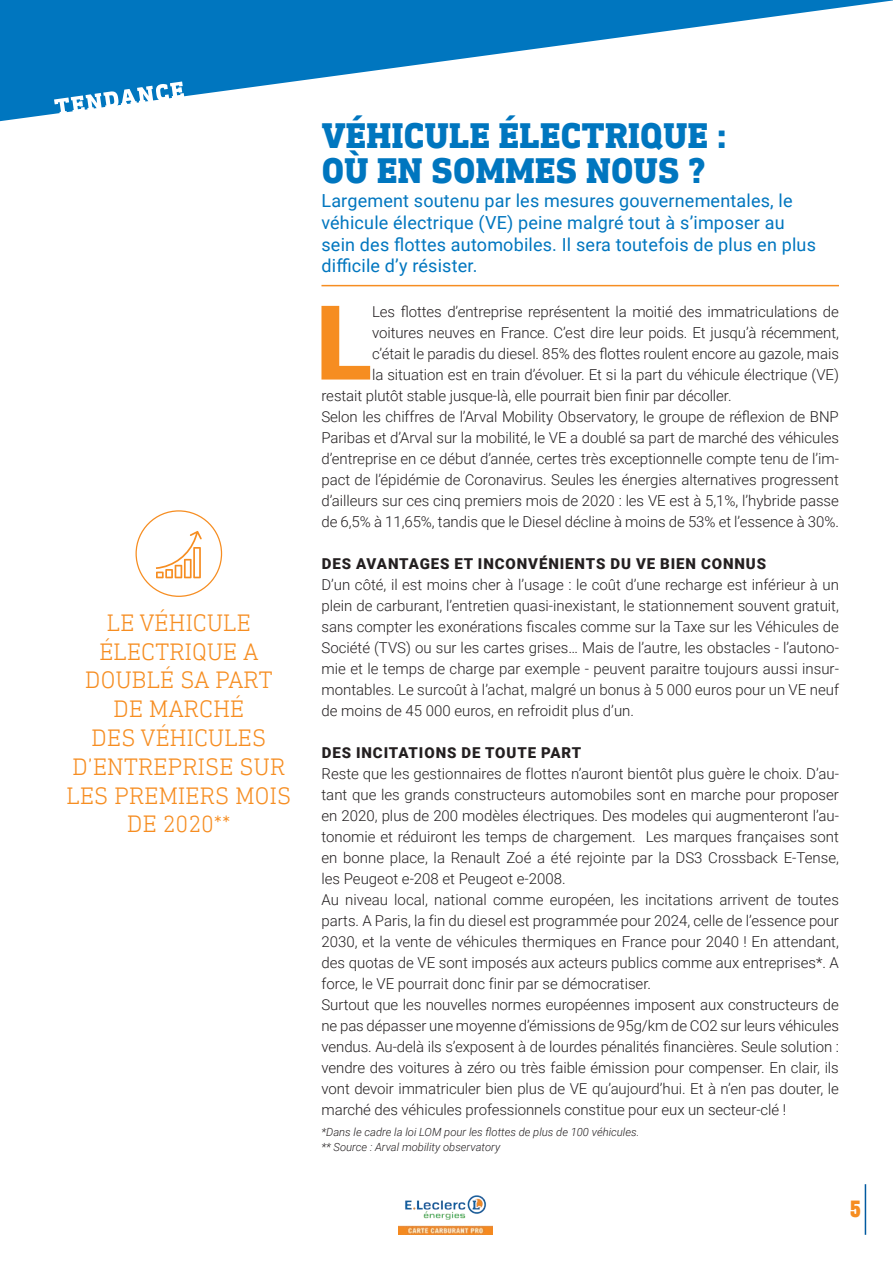
<style>
.page{position:relative;width:893px;height:1263px;background:#fff}
.page>*{position:absolute;margin:0;border:0;box-sizing:border-box;transform-origin:0 0}
.t1{font:900 103.65px "Roboto";color:#f68d21}
.t2{font:800 36px/34.5px "DIN Next Slab Pro";letter-spacing:.01em;color:#0076bf}
.t3{font:300 24px/28.8px "DIN Next Slab Pro";letter-spacing:.01em;color:#f68d21;text-align:center}
.t4{font:21px "Anton";color:#f68d21}
.t5{font:18px/21.6px "Roboto";letter-spacing:.01em;color:#0076bf}
.t6{font:300 15px/21px "Roboto";letter-spacing:-.005em;color:#231f20;text-align:justify}
.t7{font:900 15px "Roboto";letter-spacing:.06em;color:#231f20}
.t8{font:italic 300 11.25px/15px "Roboto";color:#231f20}
</style>
<div class="page">
<hr style="left:321px;top:285px;width:518px;height:1px;background:#f68d21">
<hr style="left:865px;top:1184px;width:1px;height:51px;background:#015aa0">
<img style="left:399px;top:1195px;width:94px;height:40px">
<svg style="left:0;top:0;width:893px;height:121px"></svg>
<svg style="left:156px;top:531px;width:46px;height:47px"></svg>
<svg style="left:54px;top:82px;width:130px;height:33px"></svg>
<h3 class="t3" style="left:67px;top:608px;width:226px">Le Véhicule électrique a doublé sa part<br>de marché<br>des véhicules d’entreprise sur les premiers mois de 2020**</h3>
<h2 class="t2" style="left:322px;top:119px;width:407px">VÉHICULE ÉLECTRIQUE :<br>OÙ EN SOMMES NOUS ?</h2>
<p class="t5" style="left:321px;top:189px;width:496px">Largement soutenu par les mesures gouvernementales, le véhicule électrique (VE) peine malgré tout à s’imposer au sein des flottes automobiles. Il sera toutefois de plus en plus difficile d’y résister.</p>
<h1 class="t1" style="left:316px;top:270px;width:58px">L</h1>
<p class="t6" style="left:372px;top:300px;width:468px">Les flottes d’entreprise représentent la moitié des immatriculations de</p>
<p class="t6" style="left:372px;top:321px;width:468px">voitures neuves en France. C’est dire leur poids. Et jusqu’à récemment,</p>
<p class="t6" style="left:372px;top:342px;width:468px">c’était le paradis du diesel. 85% des flottes roulent encore au gazole, mais</p>
<p class="t6" style="left:372px;top:363px;width:468px">la situation est en train d’évoluer. Et si la part du véhicule électrique (VE)</p>
<p class="t6" style="left:321px;top:384px;width:412px">restait plutôt stable jusque-là, elle pourrait bien finir par décoller.</p>
<p class="t6" style="left:321px;top:405px;width:519px">Selon les chiffres de l’Arval Mobility Observatory, le groupe de réflexion de BNP</p>
<p class="t6" style="left:321px;top:426px;width:519px">Paribas et d’Arval sur la mobilité, le VE a doublé sa part de marché des véhicules</p>
<p class="t6" style="left:321px;top:447px;width:519px">d’entreprise en ce début d’année, certes très exceptionnelle compte tenu de l’im-</p>
<p class="t6" style="left:321px;top:468px;width:519px">pact de l’épidémie de Coronavirus. Seules les énergies alternatives progressent</p>
<p class="t6" style="left:321px;top:489px;width:519px">d’ailleurs sur ces cinq premiers mois de 2020 : les VE est à 5,1%, l’hybride passe</p>
<p class="t6" style="left:321px;top:510px;width:519px">de 6,5% à 11,65%, tandis que le Diesel décline à moins de 53% et l’essence à 30%.</p>
<p class="t7" style="left:322px;top:553px;width:446px">DES AVANTAGES ET INCONVÉNIENTS DU VE BIEN CONNUS</p>
<p class="t6" style="left:321px;top:573px;width:519px">D’un côté, il est moins cher à l’usage : le coût d’une recharge est inférieur à un plein de carburant, l’entretien quasi-inexistant, le stationnement souvent gratuit, sans compter les exonérations fiscales comme sur la Taxe sur les Véhicules de Société (TVS) ou sur les cartes grises… Mais de l’autre, les obstacles - l’autono&shy;mie et le temps de charge par exemple - peuvent paraitre toujours aussi insur&shy;montables. Le surcoût à l’achat, malgré un bonus à 5 000 euros pour un VE neuf de moins de 45 000 euros, en refroidit plus d’un.</p>
<p class="t7" style="left:322px;top:742px;width:261px">DES INCITATIONS DE TOUTE PART</p>
<p class="t6" style="left:321px;top:762px;width:519px;text-align:left">Reste que les gestionnaires de flottes n’auront bientôt plus guère le choix. D’au&shy;tant que les grands constructeurs automobiles sont en marche pour proposer en 2020, plus de 200 modèles électriques. Des modeles qui augmenteront l’au&shy;tonomie et réduiront les temps de chargement. Les marques françaises sont en bonne place, la Renault Zoé a été rejointe par la DS3 Crossback E-Tense, les Peugeot e-208 et Peugeot e-2008.<br>Au niveau local, national comme européen, les incitations arrivent de toutes parts. A Paris, la fin du diesel est programmée pour 2024, celle de l’essence pour 2030, et la vente de véhicules thermiques en France pour 2040 ! En attendant, des quotas de VE sont imposés aux acteurs publics comme aux entreprises*. A force, le VE pourrait donc finir par se démocratiser.<br>Surtout que les nouvelles normes européennes imposent aux constructeurs de ne pas dépasser une moyenne d’émissions de 95g/km de CO2 sur leurs véhicules vendus. Au-delà ils s’exposent à de lourdes pénalités financières. Seule solution : vendre des voitures à zéro ou très faible émission pour compenser. En clair, ils vont devoir immatriculer bien plus de VE qu’aujourd’hui. Et à n’en pas douter, le marché des véhicules professionnels constitue pour eux un secteur-clé !</p>
<p class="t8" style="left:321px;top:1124px;width:319px">*Dans le cadre la loi LOM pour les flottes de plus de 100 véhicules. ** Source : Arval mobility observatory</p>
<h3 class="t4" style="left:850px;top:1193px;width:12px">5</h3>
</div>
